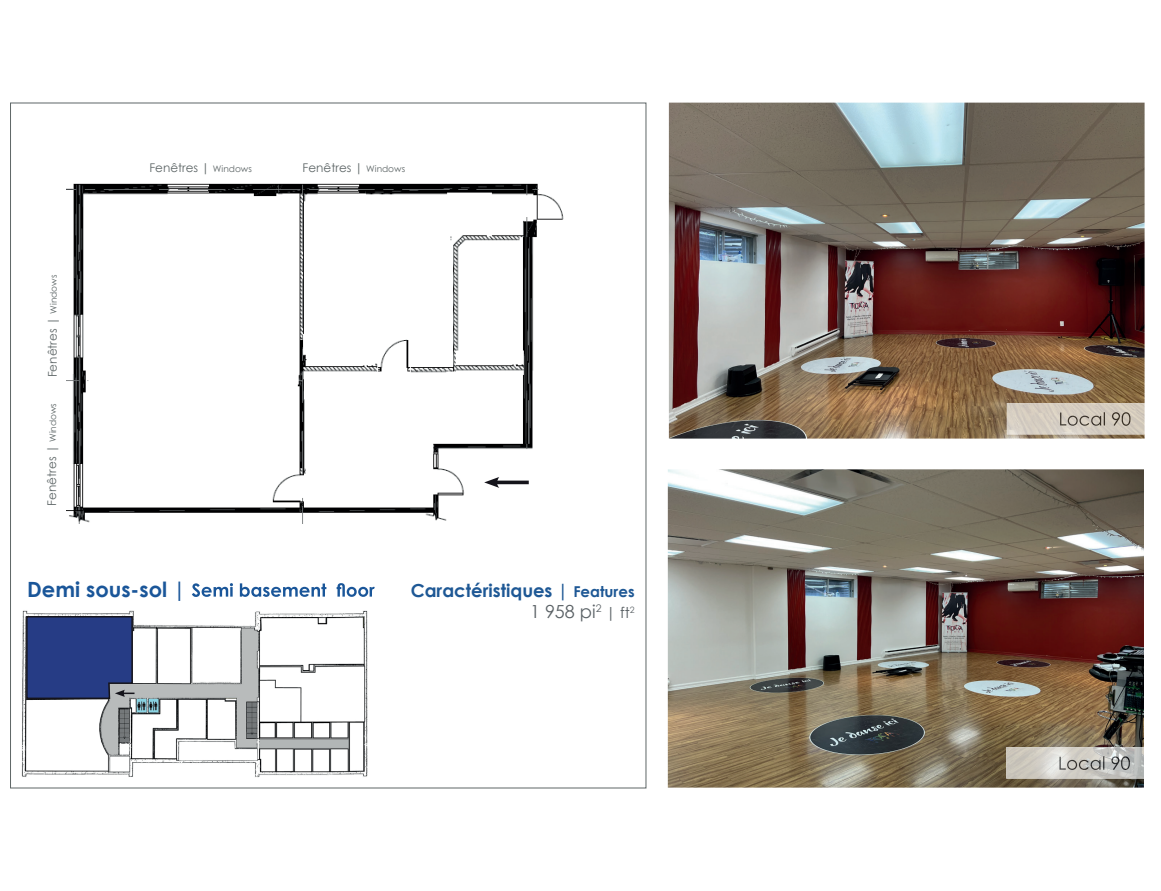
<style>
.page{position:relative;width:1161px;height:891px;background:#fff}
.page>*{position:absolute;margin:0;border:0;box-sizing:border-box;transform-origin:0 0}
.t1{font:700 21px "Century Gothic";color:#1a5699}
.t2{font:700 18px/21.6px "Century Gothic";color:#1e5895;text-align:right}
.t3{font:12px "Century Gothic";color:#5e6667}
.s1{font-size:9px}
.s2{font-size:15px}
.s3{font-weight:400;color:#5a6165}
.s4{font-weight:400;font-size:15px;color:#5a6165}
</style>
<div class="page">
<img style="left:668px;top:469px;width:476px;height:319px">
<img style="left:1006px;top:747px;width:138px;height:32px">
<img style="left:1059px;top:756px;width:71px;height:14px">
<img style="left:67px;top:183px;width:497px;height:340px">
<hr style="left:494px;top:481px;width:35px;height:3px;background:#15141b">
<svg style="left:484px;top:477px;width:15px;height:11px"></svg>
<img style="left:669px;top:103px;width:476px;height:336px">
<img style="left:1007px;top:403px;width:138px;height:31px">
<img style="left:1060px;top:412px;width:71px;height:14px">
<img style="left:21px;top:610px;width:347px;height:168px">
<svg style="left:192px;top:583px;width:183px;height:14px"></svg>
<svg style="left:25px;top:615px;width:110px;height:85px;background:#314382"></svg>
<p class="t3" style="left:44px;top:377px;width:104px;rotate:-90deg">Fenêtres | <span class="s1">Windows</span></p>
<p class="t3" style="left:43px;top:506px;width:104px;rotate:-90deg">Fenêtres | <span class="s1">Windows</span></p>
<p class="t3" style="left:149px;top:159px;width:104px">Fenêtres | <span class="s1">Windows</span></p>
<p class="t3" style="left:303px;top:159px;width:104px">Fenêtres | <span class="s1">Windows</span></p>
<h1 class="t1" style="left:27px;top:573px;width:160px">Demi sous-sol |</h1>
<h2 class="t2" style="left:411px;top:578px;width:225px">Caractéristiques | <span class="s2">Features<br></span><span class="s3">1 958 pi</span><sup>2</sup> <span class="s4">| ft</span><sup>2</sup></h2>
</div>
